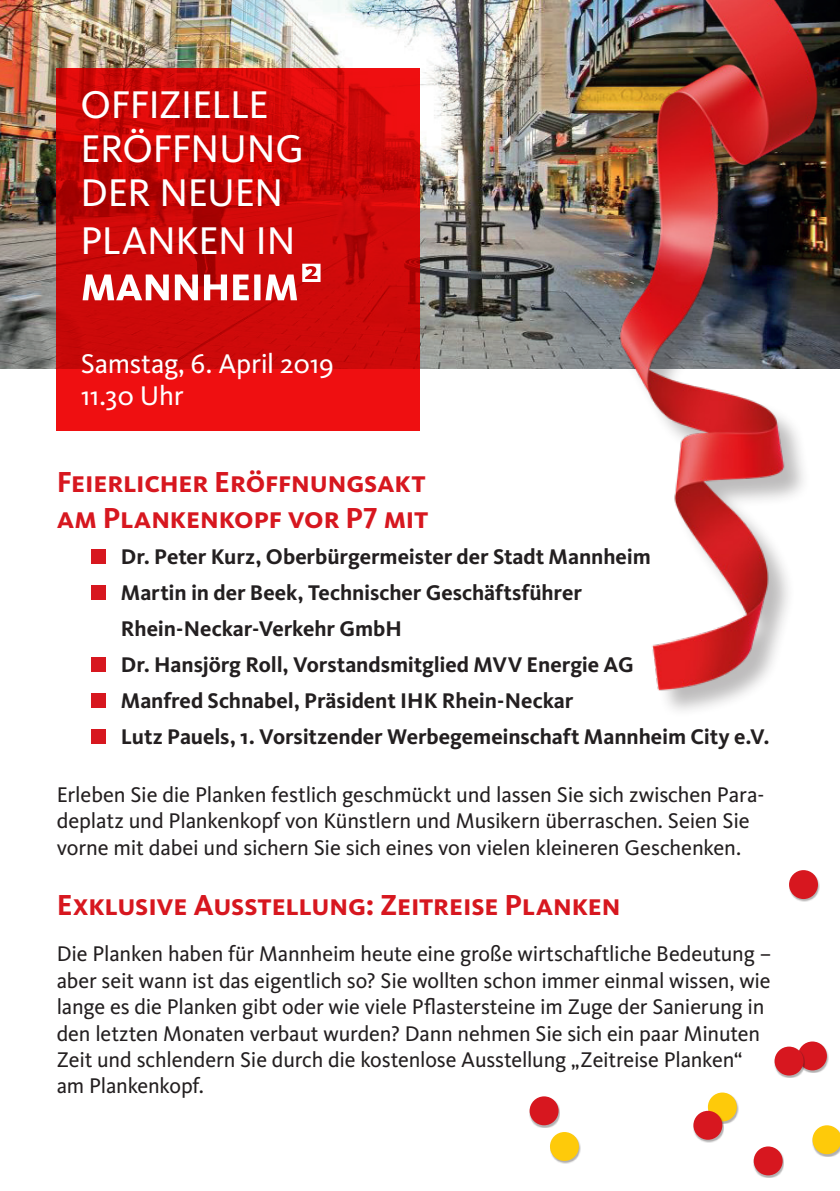
<style>
.page{position:relative;width:840px;height:1191px;background:#fff}
.page>*{position:absolute;margin:0;border:0;box-sizing:border-box;transform-origin:0 0}
.t1{font:40px/44px "Kievit";letter-spacing:-.015em;color:#fff}
.t2{font:30px/36px "Kievit Bold SC";letter-spacing:-.005em;color:#d7171f}
.t3{font:28px/32px "Kievit";letter-spacing:-.005em;color:#fff}
.t4{font:22px/26.4px "Kievit";letter-spacing:-.01em;color:#231f20}
.t5{font:700 22px/36px "Kievit";letter-spacing:-.005em;color:#231f20}
</style>
<div class="page">
<div style="left:797px;top:1042px;width:30px;height:31px;background:#231f20;opacity:.35"></div>
<div style="left:797px;top:1041px;width:29px;height:29px;background:#d7171f;border-radius:50%"></div>
<div style="left:788px;top:871px;width:30px;height:30px;background:#231f20;opacity:.35"></div>
<div style="left:788px;top:870px;width:29px;height:29px;background:#d7171f;border-radius:50%"></div>
<div style="left:774px;top:1047px;width:30px;height:31px;background:#231f20;opacity:.35"></div>
<div style="left:774px;top:1046px;width:29px;height:29px;background:#d7171f;border-radius:50%"></div>
<div style="left:707px;top:1093px;width:30px;height:31px;background:#231f20;opacity:.35"></div>
<div style="left:707px;top:1092px;width:29px;height:29px;background:#feca0a;border-radius:50%"></div>
<div style="left:812px;top:1126px;width:27px;height:30px;background:#231f20;opacity:.35"></div>
<svg style="left:812px;top:1125px;width:27px;height:29px"></svg>
<div style="left:693px;top:1112px;width:30px;height:30px;background:#231f20;opacity:.35"></div>
<div style="left:693px;top:1110px;width:29px;height:29px;background:#d7171f;border-radius:50%"></div>
<div style="left:529px;top:1097px;width:30px;height:30px;background:#231f20;opacity:.35"></div>
<div style="left:529px;top:1096px;width:29px;height:29px;background:#d7171f;border-radius:50%"></div>
<div style="left:753px;top:1147px;width:30px;height:30px;background:#231f20;opacity:.35"></div>
<div style="left:753px;top:1146px;width:29px;height:29px;background:#d7171f;border-radius:50%"></div>
<div style="left:549px;top:1133px;width:31px;height:30px;background:#231f20;opacity:.35"></div>
<div style="left:549px;top:1132px;width:29px;height:29px;background:#feca0a;border-radius:50%"></div>
<div style="left:91px;top:549px;width:14px;height:14px;background:#d7171f"></div>
<div style="left:91px;top:585px;width:14px;height:14px;background:#d7171f"></div>
<div style="left:91px;top:657px;width:14px;height:14px;background:#d7171f"></div>
<div style="left:91px;top:693px;width:14px;height:14px;background:#d7171f"></div>
<div style="left:91px;top:729px;width:14px;height:14px;background:#d7171f"></div>
<img style="left:0;top:0;width:519px;height:369px">
<svg style="left:57px;top:68px;width:363px;height:363px;fill:#d00a0a"></svg>
<img style="left:519px;top:0;width:320px;height:704px">
<svg style="left:82px;top:264px;width:238px;height:36px"></svg>
<h1 class="t1" style="left:81px;top:82px;width:225px">OFFIZIELLE<br>ERÖFFNUNG<br>DER NEUEN</h1>
<h1 class="t1" style="left:81px;top:218px;width:216px">PLANKEN IN</h1>
<p class="t3" style="left:81px;top:347px;width:254px">Samstag, 6. April 2019<br>11.30 Uhr</p>
<h2 class="t2" style="left:57px;top:463px;width:373px">Feierlicher Eröffnungsakt am Plankenkopf vor P7 mit</h2>
<p class="t5" style="left:121px;top:538px;width:650px">Dr. Peter Kurz, Oberbürgermeister der Stadt Mannheim<br>Martin in der Beek, Technischer Geschäftsführer Rhein-Neckar-Verkehr GmbH<br>Dr. Hansjörg Roll, Vorstandsmitglied MVV Energie AG<br>Manfred Schnabel, Präsident IHK Rhein-Neckar<br>Lutz Pauels, 1. Vorsitzender Werbegemeinschaft Mannheim City e.V.</p>
<p class="t4" style="left:57px;top:781px;width:708px">Erleben Sie die Planken festlich geschmückt und lassen Sie sich zwischen Para&shy;deplatz und Plankenkopf von Künstlern und Musikern überraschen. Seien Sie vorne mit dabei und sichern Sie sich eines von vielen kleineren Geschenken.</p>
<h2 class="t2" style="left:57px;top:886px;width:565px">Exklusive Ausstellung: Zeitreise Planken</h2>
<p class="t4" style="left:57px;top:940px;width:715px">Die Planken haben für Mannheim heute eine große wirtschaftliche Bedeutung – aber seit wann ist das eigentlich so? Sie wollten schon immer einmal wissen, wie lange es die Planken gibt oder wie viele Pflastersteine im Zuge der Sanierung in den letzten Monaten verbaut wurden? Dann nehmen Sie sich ein paar Minuten Zeit und schlendern Sie durch die kostenlose Ausstellung „Zeitreise Planken“ am Plankenkopf.</p>
</div>
